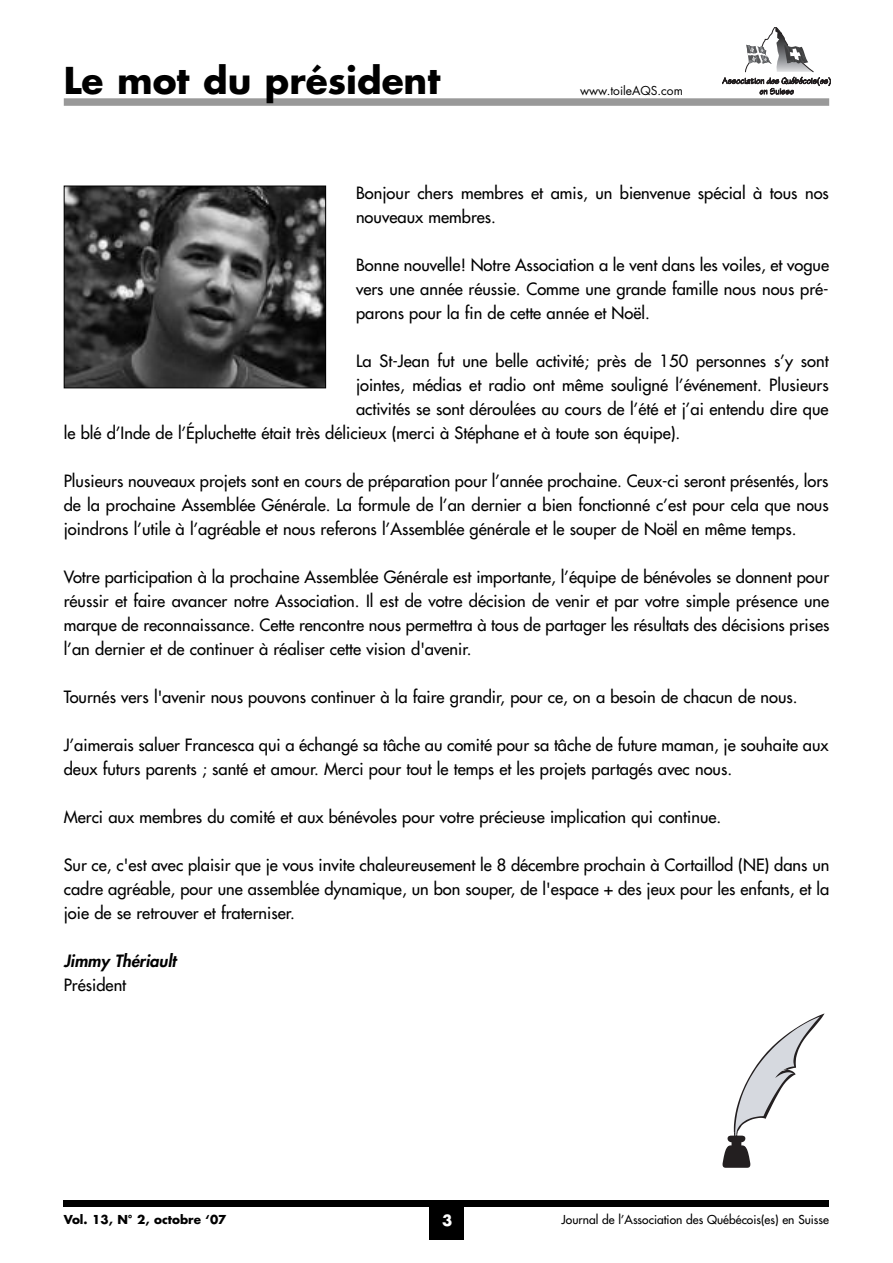
<style>
.page{position:relative;width:893px;height:1263px;background:#fff}
.page>*{position:absolute;margin:0;border:0;box-sizing:border-box;transform-origin:0 0}
.t1{font:700 36px "Futura";color:#000}
.t2{font:16.5px/24px "Futura";color:#000;text-align:justify}
.t3{font:italic 800 16.5px "Futura";color:#000}
.t4{font:700 15px "Futura";color:#fff}
.t5{font:12px "Futura";color:#000}
.t6{font:700 12px "Futura";color:#000}
.t7{font:12px "Futura";color:#000}
</style>
<div class="page">
<div style="left:64px;top:98px;width:765px;height:8px;background:#999"></div>
<div style="left:429px;top:1204px;width:35px;height:35px;background:#000"></div>
<div style="left:64px;top:1201px;width:765px;height:6px;background:#000"></div>
<svg style="left:722px;top:27px;width:109px;height:67px"></svg>
<img style="left:66px;top:188px;width:258px;height:198px">
<div style="left:64px;top:186px;width:262px;height:202px;border:1px solid #000"></div>
<svg style="left:723px;top:1013px;width:101px;height:155px"></svg>
<h1 class="t1" style="left:64px;top:64px;width:378px">Le mot du président</h1>
<p class="t7" style="left:580px;top:85px;width:104px">www.toileAQS.com</p>
<p class="t2" style="left:356px;top:182px;width:474px">Bonjour chers membres et amis, un bienvenue spécial à tous nos nouveaux membres.</p>
<p class="t2" style="left:356px;top:254px;width:475px">Bonne nouvelle! Notre Association a le vent dans les voiles, et vogue vers une année réussie. Comme une grande famille nous nous pré&shy;parons pour la fin de cette année et Noël.</p>
<p class="t2" style="left:356px;top:350px;width:474px">La St-Jean fut une belle activité; près de 150 personnes s’y sont</p>
<p class="t2" style="left:356px;top:374px;width:474px">jointes, médias et radio ont même souligné l’événement. Plusieurs</p>
<p class="t2" style="left:356px;top:398px;width:474px">activités se sont déroulées au cours de l’été et j’ai entendu dire que</p>
<p class="t2" style="left:64px;top:422px;width:618px">le blé d’Inde de l’Épluchette était très délicieux (merci à Stéphane et à toute son équipe).</p>
<p class="t2" style="left:64px;top:470px;width:766px">Plusieurs nouveaux projets sont en cours de préparation pour l’année prochaine. Ceux-ci seront présentés, lors de la prochaine Assemblée Générale. La formule de l’an dernier a bien fonctionné c’est pour cela que nous joindrons l’utile à l’agréable et nous referons l’Assemblée générale et le souper de Noël en même temps.</p>
<p class="t2" style="left:64px;top:566px;width:767px">Votre participation à la prochaine Assemblée Générale est importante, l’équipe de bénévoles se donnent pour réussir et faire avancer notre Association. Il est de votre décision de venir et par votre simple présence une marque de reconnaissance. Cette rencontre nous permettra à tous de partager les résultats des décisions prises l’an dernier et de continuer à réaliser cette vision d'avenir.</p>
<p class="t2" style="left:64px;top:686px;width:735px">Tournés vers l'avenir nous pouvons continuer à la faire grandir, pour ce, on a besoin de chacun de nous.</p>
<p class="t2" style="left:64px;top:734px;width:766px">J’aimerais saluer Francesca qui a échangé sa tâche au comité pour sa tâche de future maman, je souhaite aux deux futurs parents ; santé et amour. Merci pour tout le temps et les projets partagés avec nous.</p>
<p class="t2" style="left:64px;top:806px;width:659px">Merci aux membres du comité et aux bénévoles pour votre précieuse implication qui continue.</p>
<p class="t2" style="left:64px;top:854px;width:767px">Sur ce, c'est avec plaisir que je vous invite chaleureusement le 8 décembre prochain à Cortaillod (NE) dans un cadre agréable, pour une assemblée dynamique, un bon souper, de l'espace + des jeux pour les enfants, et la joie de se retrouver et fraterniser.</p>
<p class="t3" style="left:64px;top:953px;width:114px">Jimmy Thériault</p>
<p class="t2" style="left:64px;top:974px;width:64px">Président</p>
<p class="t6" style="left:64px;top:1214px;width:164px">Vol. 13, N° 2, octobre ‘07</p>
<p class="t4" style="left:442px;top:1213px;width:12px">3</p>
<p class="t5" style="left:562px;top:1213px;width:269px">Journal de l’Association des Québécois(es) en Suisse</p>
</div>
